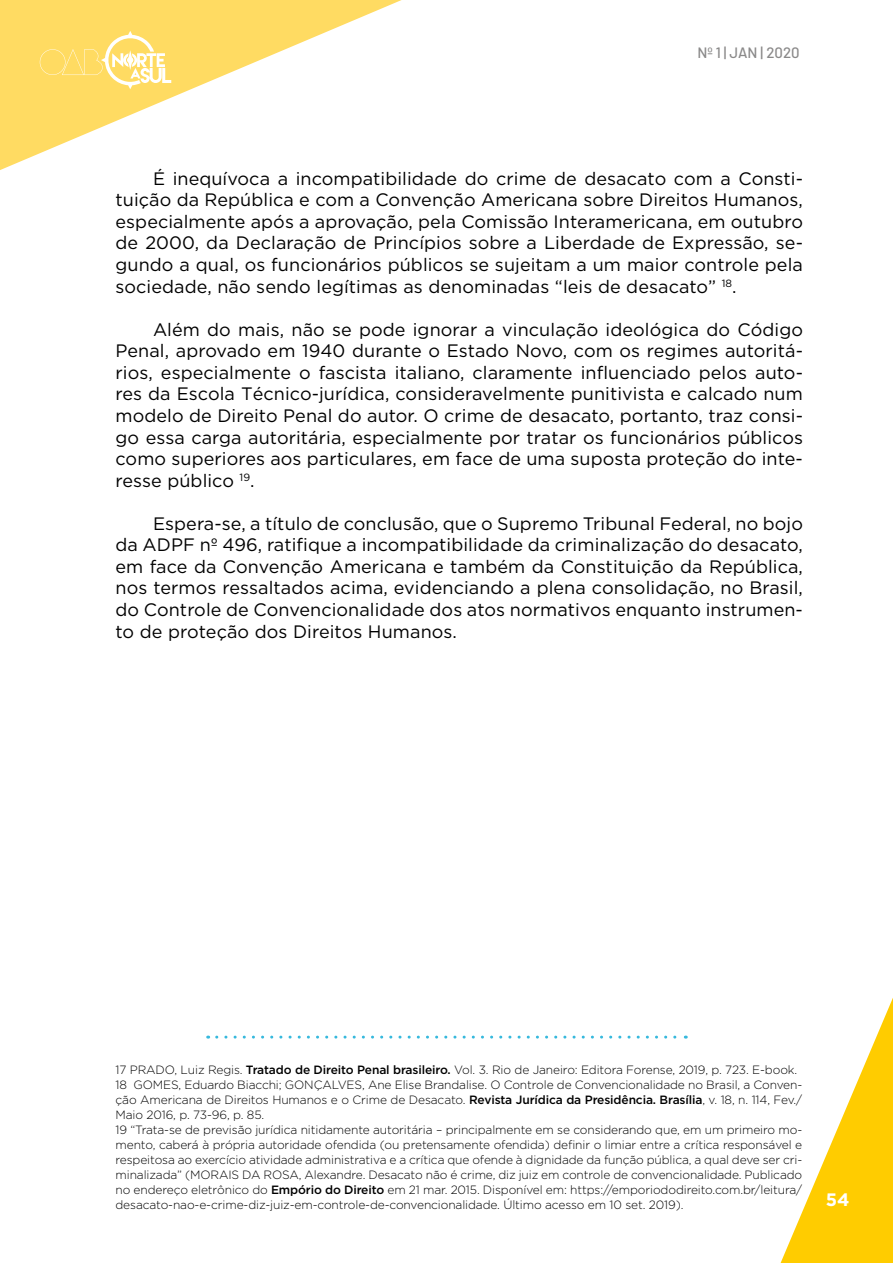
<style>
.page{position:relative;width:893px;height:1263px;background:#fff}
.page>*{position:absolute;margin:0;border:0;box-sizing:border-box;transform-origin:0 0}
.t1{font:18px/21.6px "Gotham HTF";letter-spacing:.005em;color:#000;text-align:justify}
.t2{font:700 18px "Gotham HTF";color:#fff}
.t3{font:500 15px "Barlow";color:#8a8989}
.t4{font:300 12px/15px "Gotham HTF";letter-spacing:-.01em;color:#000}
.s1{font-weight:500}
</style>
<div class="page">
<svg style="left:0;top:0;width:402px;height:170px"></svg>
<svg style="left:780px;top:998px;width:113px;height:265px"></svg>
<svg style="left:40px;top:31px;width:131px;height:58px;background:#ffe07b"></svg>
<svg style="left:217px;top:1035px;width:469px;height:3px"></svg>
<p class="t3" style="left:697px;top:44px;width:104px">Nº 1 | JAN | 2020</p>
<p class="t1" style="left:116px;top:167px;width:689px;text-indent:37px">É inequívoca a incompatibilidade do crime de desacato com a Consti&shy;tuição da República e com a Convenção Americana sobre Direitos Humanos, especialmente após a aprovação, pela Comissão Interamericana, em outubro de 2000, da Declaração de Princípios sobre a Liberdade de Expressão, se&shy;gundo a qual, os funcionários públicos se sujeitam a um maior controle pela sociedade, não sendo legítimas as denominadas “leis de desacato” <sup>18</sup>.</p>
<p class="t1" style="left:116px;top:318px;width:689px;text-indent:37px">Além do mais, não se pode ignorar a vinculação ideológica do Código Penal, aprovado em 1940 durante o Estado Novo, com os regimes autoritá&shy;rios, especialmente o fascista italiano, claramente influenciado pelos auto&shy;res da Escola Técnico-jurídica, consideravelmente punitivista e calcado num modelo de Direito Penal do autor. O crime de desacato, portanto, traz consi&shy;go essa carga autoritária, especialmente por tratar os funcionários públicos como superiores aos particulares, em face de uma suposta proteção do inte&shy;resse público <sup>19</sup>.</p>
<p class="t1" style="left:116px;top:512px;width:689px;text-indent:37px">Espera-se, a título de conclusão, que o Supremo Tribunal Federal, no bojo da ADPF nº 496, ratifique a incompatibilidade da criminalização do desacato, em face da Convenção Americana e também da Constituição da República, nos termos ressaltados acima, evidenciando a plena consolidação, no Brasil, do Controle de Convencionalidade dos atos normativos enquanto instrumen&shy;to de proteção dos Direitos Humanos.</p>
<p class="t4" style="left:116px;top:1062px;width:688px">17 PRADO, Luiz Regis. <span class="s1">Tratado de Direito Penal brasileiro.</span> Vol. 3. Rio de Janeiro: Editora Forense, 2019, p. 723. E-book.<br>18 GOMES, Eduardo Biacchi; GONÇALVES, Ane Elise Brandalise. O Controle de Convencionalidade no Brasil, a Conven&shy;ção Americana de Direitos Humanos e o Crime de Desacato. <span class="s1">Revista Jurídica da Presidência. Brasília</span>, v. 18, n. 114, Fev./ Maio 2016, p. 73-96, p. 85.<br>19 “Trata-se de previsão jurídica nitidamente autoritária – principalmente em se considerando que, em um primeiro mo&shy;mento, caberá à própria autoridade ofendida (ou pretensamente ofendida) definir o limiar entre a crítica responsável e respeitosa ao exercício atividade administrativa e a crítica que ofende à dignidade da função pública, a qual deve ser cri&shy;minalizada” (MORAIS DA ROSA, Alexandre. Desacato não é crime, diz juiz em controle de convencionalidade. Publicado no endereço eletrônico do <span class="s1">Empório do Direito</span> em 21 mar. 2015. Disponível em: https://emporiododireito.com.br/leitura/ desacato-nao-e-crime-diz-juiz-em-controle-de-convencionalidade. Último acesso em 10 set. 2019).</p>
<p class="t2" style="left:826px;top:1189px;width:25px">54</p>
</div>
